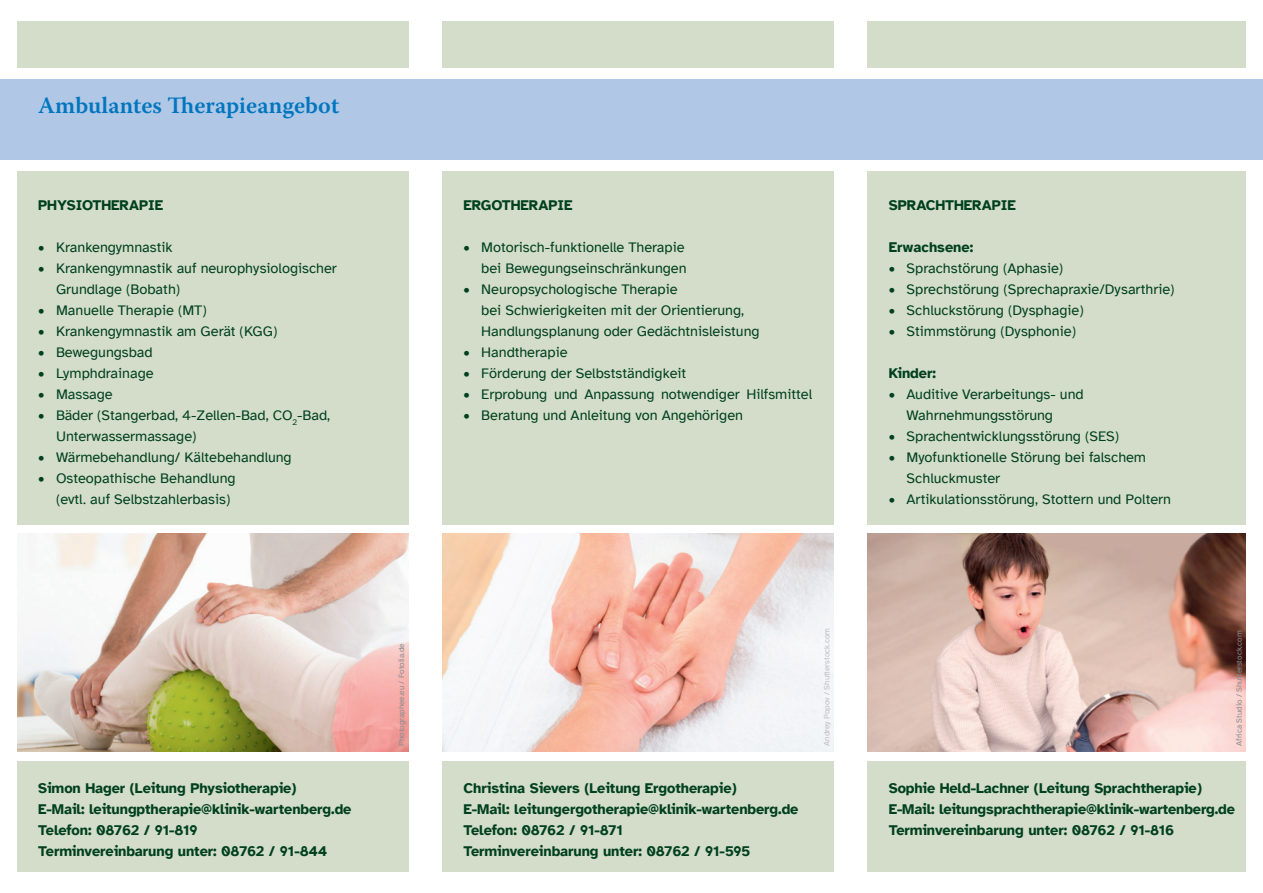
<style>
.page{position:relative;width:1263px;height:893px;background:#fff}
.page>*{position:absolute;margin:0;border:0;box-sizing:border-box;transform-origin:0 0}
.t1{font:600 23.4px "Warnock Pro";color:#0076bf}
.t2{font:14.55px/21px "Atkinson Hyperlegible";color:#00411d}
.t3{font:700 14.55px/21px "Atkinson Hyperlegible";letter-spacing:-.005em;color:#00411d}
.t4{font:8.1px "Atkinson Hyperlegible";color:#8a8c8f}
.t5{font:8.1px "Atkinson Hyperlegible";color:#bcbdc0}
</style>
<div class="page">
<div style="left:17px;top:171px;width:391px;height:353px;background:#d4ddc9"></div>
<div style="left:442px;top:171px;width:391px;height:353px;background:#d4ddc9"></div>
<div style="left:867px;top:171px;width:379px;height:353px;background:#d4ddc9"></div>
<div style="left:17px;top:21px;width:391px;height:47px;background:#d4ddc9"></div>
<div style="left:0;top:79px;width:425px;height:80px;background:#b0c7e6"></div>
<div style="left:425px;top:79px;width:838px;height:80px;background:#b0c7e6"></div>
<div style="left:442px;top:21px;width:391px;height:47px;background:#d4ddc9"></div>
<div style="left:867px;top:21px;width:379px;height:47px;background:#d4ddc9"></div>
<div style="left:17px;top:761px;width:391px;height:111px;background:#d4ddc9"></div>
<div style="left:442px;top:761px;width:391px;height:111px;background:#d4ddc9"></div>
<div style="left:867px;top:761px;width:379px;height:111px;background:#d4ddc9"></div>
<img style="left:17px;top:534px;width:391px;height:217px">
<img style="left:442px;top:534px;width:391px;height:217px">
<img style="left:867px;top:534px;width:379px;height:217px">
<h1 class="t1" style="left:38px;top:92px;width:302px">Ambulantes Therapieangebot</h1>
<p class="t3" style="left:38px;top:195px;width:126px">PHYSIOTHERAPIE</p>
<p class="t2" style="left:38px;top:237px;width:136px">• Krankengymnastik</p>
<p class="t2" style="left:56px;top:258px;width:282px;text-indent:-18px">• Krankengymnastik auf neurophysiologischer<br>Grundlage (Bobath)</p>
<p class="t2" style="left:38px;top:300px;width:170px">• Manuelle Therapie (MT)</p>
<p class="t2" style="left:38px;top:321px;width:241px">• Krankengymnastik am Gerät (KGG)</p>
<p class="t2" style="left:38px;top:342px;width:116px">• Bewegungsbad</p>
<p class="t2" style="left:38px;top:363px;width:117px">• Lymphdrainage</p>
<p class="t2" style="left:38px;top:384px;width:76px">• Massage</p>
<p class="t2" style="left:56px;top:405px;width:276px;text-indent:-18px">• Bäder (Stangerbad, 4-Zellen-Bad, CO<sub>2</sub>-Bad,<br>Unterwassermassage)</p>
<p class="t2" style="left:38px;top:446px;width:255px">• Wärmebehandlung/ Kältebehandlung</p>
<p class="t2" style="left:56px;top:467px;width:181px;text-indent:-18px">• Osteopathische Behandlung (evtl. auf Selbstzahlerbasis)</p>
<p class="t4" style="left:397px;top:746px;width:104px;rotate:-90deg">Photographee.eu / Fotolia.de</p>
<p class="t3" style="left:463px;top:195px;width:110px">ERGOTHERAPIE</p>
<p class="t2" style="left:463px;top:237px;width:225px;text-align:right">• Motorisch-funktionelle Therapie bei Bewegungseinschränkungen</p>
<p class="t2" style="left:481px;top:279px;width:280px;text-indent:-18px">• Neuropsychologische Therapie<br>bei Schwierigkeiten mit der Orientierung,<br>Handlungsplanung oder Gedächtnisleistung</p>
<p class="t2" style="left:463px;top:342px;width:106px">• Handtherapie</p>
<p class="t2" style="left:463px;top:363px;width:224px">• Förderung der Selbstständigkeit</p>
<p class="t2" style="left:463px;top:384px;width:350px">• Erprobung und Anpassung notwendiger Hilfsmittel</p>
<p class="t2" style="left:463px;top:405px;width:281px">• Beratung und Anleitung von Angehörigen</p>
<p class="t3" style="left:889px;top:195px;width:129px">SPRACHTHERAPIE</p>
<p class="t3" style="left:889px;top:237px;width:86px">Erwachsene:</p>
<p class="t2" style="left:889px;top:258px;width:176px">• Sprachstörung (Aphasie)</p>
<p class="t2" style="left:889px;top:279px;width:287px">• Sprechstörung (Sprechapraxie/Dysarthrie)</p>
<p class="t2" style="left:889px;top:300px;width:196px">• Schluckstörung (Dysphagie)</p>
<p class="t2" style="left:889px;top:321px;width:189px">• Stimmstörung (Dysphonie)</p>
<p class="t3" style="left:889px;top:362px;width:49px">Kinder:</p>
<p class="t2" style="left:906px;top:384px;width:179px;text-indent:-18px">• Auditive Verarbeitungs- und<br>Wahrnehmungsstörung</p>
<p class="t2" style="left:889px;top:425px;width:232px">• Sprachentwicklungsstörung (SES)</p>
<p class="t2" style="left:906px;top:446px;width:241px;text-indent:-18px">• Myofunktionelle Störung bei falschem<br>Schluckmuster</p>
<p class="t2" style="left:889px;top:488px;width:284px">• Artikulationsstörung, Stottern und Poltern</p>
<p class="t5" style="left:822px;top:746px;width:119px;rotate:-90deg">Andrey Popov / Shutterstock.com</p>
<p class="t4" style="left:1234px;top:746px;width:117px;rotate:-90deg">Africa Studio / Shutterstock.com</p>
<p class="t3" style="left:38px;top:777px;width:315px">Simon Hager (Leitung Physiotherapie)<br>E-Mail: leitungptherapie@klinik-wartenberg.de Telefon: 08762 / 91-819<br>Terminvereinbarung unter: 08762 / 91-844</p>
<p class="t3" style="left:463px;top:777px;width:336px">Christina Sievers (Leitung Ergotherapie)<br>E-Mail: leitungergotherapie@klinik-wartenberg.de Telefon: 08762 / 91-871<br>Terminvereinbarung unter: 08762 / 91-595</p>
<p class="t3" style="left:889px;top:777px;width:348px">Sophie Held-Lachner (Leitung Sprachtherapie)<br>E-Mail: leitungsprachtherapie@klinik-wartenberg.de<br>Terminvereinbarung unter: 08762 / 91-816</p>
</div>
